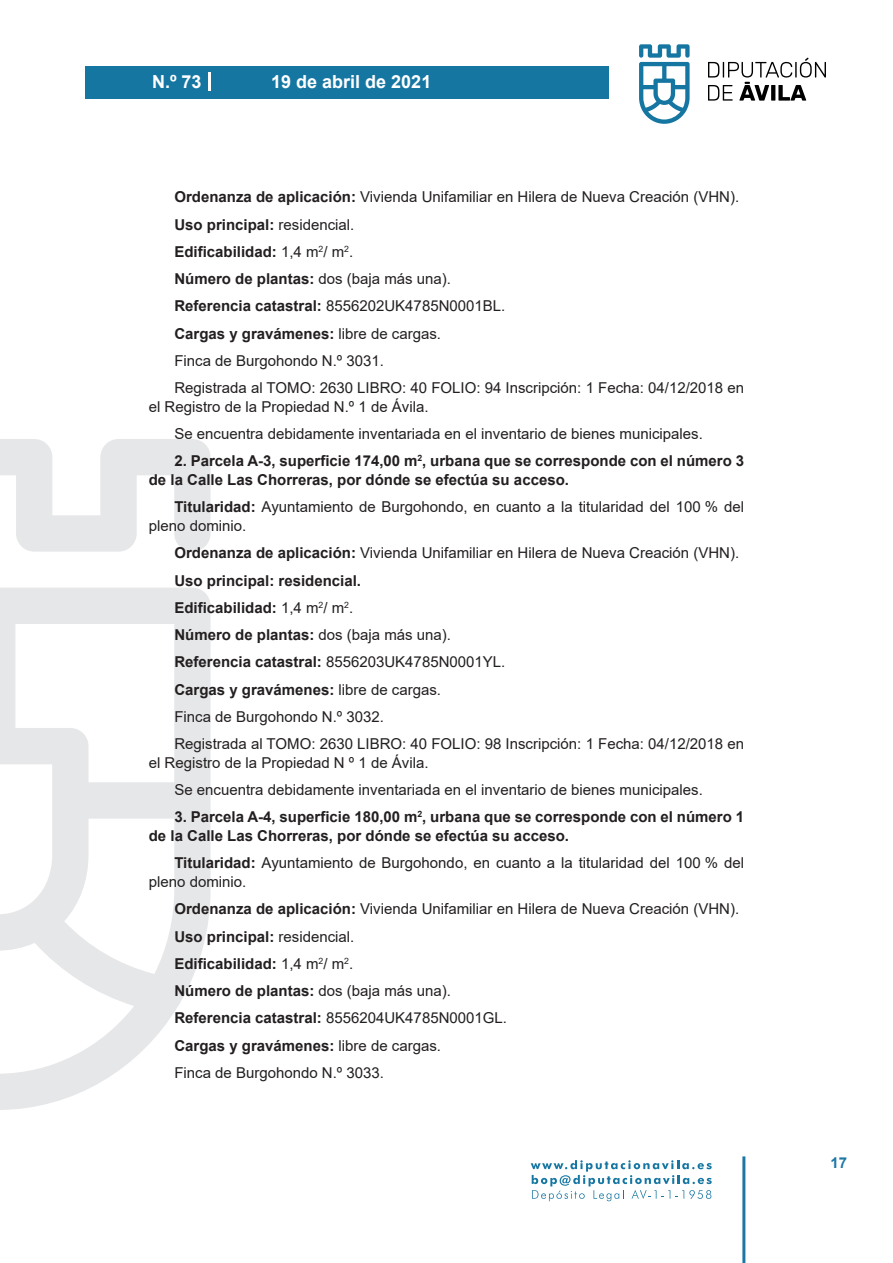
<style>
.page{position:relative;width:893px;height:1263px;background:#fff}
.page>*{position:absolute;margin:0;border:0;box-sizing:border-box;transform-origin:0 0}
.t1{font:700 18px "Arial";color:#fff}
.t2{font:15px/27.3px "Arial";color:#231f20}
.t3{font:700 15px/18.8px "Arial";color:#231f20}
.t4{font:700 15px "Arial";color:#1d76a4}
.s1{font-weight:700}
</style>
<div class="page">
<svg style="left:531px;top:1160px;width:181px;height:41px"></svg>
<div style="left:85px;top:66px;width:523px;height:33px;background:#1676a2"></div>
<svg style="left:639px;top:44px;width:51px;height:80px"></svg>
<svg style="left:708px;top:58px;width:118px;height:43px"></svg>
<hr style="left:742px;top:1156px;width:3px;height:107px;background:#1d76a4">
<svg style="left:208px;top:72px;width:2px;height:18px"></svg>
<svg style="left:0;top:439px;width:211px;height:671px"></svg>
<p class="t1" style="left:152px;top:69px;width:51px">N.º 73</p>
<p class="t1" style="left:271px;top:69px;width:162px">19 de abril de 2021</p>
<p class="t2" style="left:174px;top:183px;width:571px"><span class="s1">Ordenanza de aplicación:</span> Vivienda Unifamiliar en Hilera de Nueva Creación (VHN).<br><span class="s1">Uso principal:</span> residencial.<br><span class="s1">Edificabilidad:</span> 1,4 m<sup>2</sup>/ m<sup>2</sup>.<br><span class="s1">Número de plantas:</span> dos (baja más una).<br><span class="s1">Referencia catastral:</span> 8556202UK4785N0001BL.<br><span class="s1">Cargas y gravámenes:</span> libre de cargas.<br>Finca de Burgohondo N.º 3031.<br>Registrada al TOMO: 2630 LIBRO: 40 FOLIO: 94 Inscripción: 1 Fecha: 04/12/2018 en</p>
<p class="t2" style="left:174px;top:393px;width:530px;text-indent:-26px">el Registro de la Propiedad N.º 1 de Ávila.<br>Se encuentra debidamente inventariada en el inventario de bienes municipales.</p>
<p class="t3" style="left:149px;top:452px;width:597px;text-indent:26px">2. Parcela A-3, superficie 174,00 m<sup>2</sup>, urbana que se corresponde con el número 3 de la Calle Las Chorreras, por dónde se efectúa su acceso.</p>
<p class="t2" style="left:149px;top:498px;width:597px;line-height:18.8px;text-indent:26px"><span class="s1">Titularidad:</span> Ayuntamiento de Burgohondo, en cuanto a la titularidad del 100 % del pleno dominio.</p>
<p class="t2" style="left:174px;top:539px;width:571px"><span class="s1">Ordenanza de aplicación:</span> Vivienda Unifamiliar en Hilera de Nueva Creación (VHN).<br><span class="s1">Uso principal: residencial.<br>Edificabilidad:</span> 1,4 m<sup>2</sup>/ m<sup>2</sup>.<br><span class="s1">Número de plantas:</span> dos (baja más una).<br><span class="s1">Referencia catastral:</span> 8556203UK4785N0001YL.<br><span class="s1">Cargas y gravámenes:</span> libre de cargas.<br>Finca de Burgohondo N.º 3032.<br>Registrada al TOMO: 2630 LIBRO: 40 FOLIO: 98 Inscripción: 1 Fecha: 04/12/2018 en</p>
<p class="t2" style="left:174px;top:749px;width:530px;text-indent:-26px">el Registro de la Propiedad N º 1 de Ávila.<br>Se encuentra debidamente inventariada en el inventario de bienes municipales.</p>
<p class="t3" style="left:149px;top:808px;width:597px;text-indent:26px">3. Parcela A-4, superficie 180,00 m<sup>2</sup>, urbana que se corresponde con el número 1 de la Calle Las Chorreras, por dónde se efectúa su acceso.</p>
<p class="t2" style="left:149px;top:854px;width:597px;line-height:18.8px;text-indent:26px"><span class="s1">Titularidad:</span> Ayuntamiento de Burgohondo, en cuanto a la titularidad del 100 % del pleno dominio.</p>
<p class="t2" style="left:174px;top:895px;width:566px"><span class="s1">Ordenanza de aplicación:</span> Vivienda Unifamiliar en Hilera de Nueva Creación (VHN).<br><span class="s1">Uso principal:</span> residencial.<br><span class="s1">Edificabilidad:</span> 1,4 m<sup>2</sup>/ m<sup>2</sup>.<br><span class="s1">Número de plantas:</span> dos (baja más una).<br><span class="s1">Referencia catastral:</span> 8556204UK4785N0001GL.<br><span class="s1">Cargas y gravámenes:</span> libre de cargas.<br>Finca de Burgohondo N.º 3033.</p>
<p class="t4" style="left:831px;top:1152px;width:18px">17</p>
</div>
